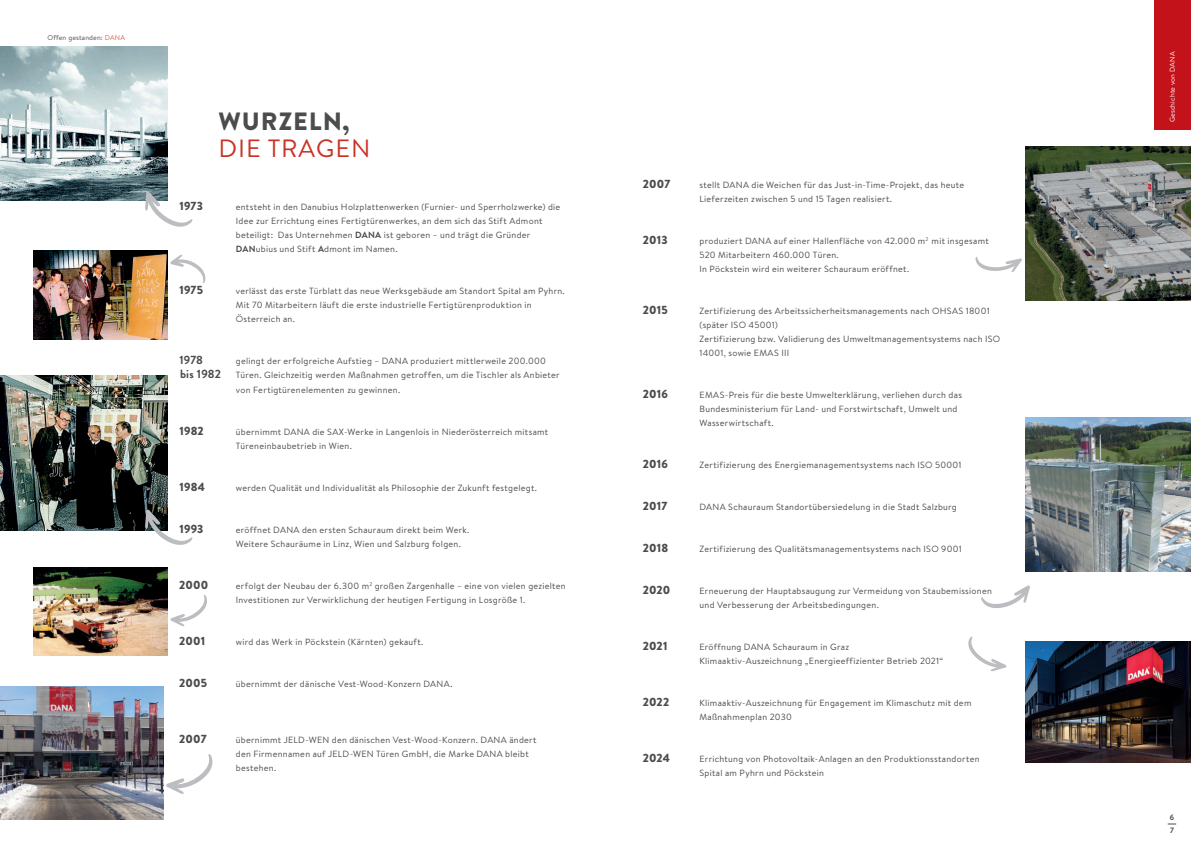
<style>
.page{position:relative;width:1191px;height:842px;background:#fff}
.page>*{position:absolute;margin:0;border:0;box-sizing:border-box;transform-origin:0 0}
.t1{font:25px "Brandon Grotesque";letter-spacing:.04em;color:#c93325}
.t2{font:900 25px "Brandon Grotesque";letter-spacing:.04em;color:#4b4c4d}
.t3{font:900 12px "Brandon Grotesque";letter-spacing:.015em;color:#4b4c4d}
.t4{font:700 12px "Brandon Grotesque";color:#4b4c4d}
.t5{font:9px/14px "Brandon Text";letter-spacing:.03em;color:#4b4c4d}
.t6{font:700 8px/13.7px "Brandon Grotesque";color:#4b4c4d}
.t7{font:7px "Brandon Text";letter-spacing:.02em;color:#4b4c4d}
.t8{font:7px "Brandon Text";letter-spacing:.02em;color:#fff}
.s1{color:#d36146}
.s2{font-weight:700}
.s3{font-family:"Brandon Grotesque";font-weight:700;font-size:12px}
</style>
<div class="page">
<div style="left:1154px;top:0;width:37px;height:130px;background:#c4121a"></div>
<img style="left:0;top:47px;width:167px;height:154px">
<img style="left:34px;top:251px;width:133px;height:88px">
<img style="left:0;top:376px;width:167px;height:154px">
<img style="left:34px;top:567px;width:133px;height:88px">
<img style="left:1025px;top:147px;width:166px;height:154px">
<img style="left:1025px;top:418px;width:166px;height:154px">
<svg style="left:968px;top:637px;width:38px;height:34px"></svg>
<svg style="left:145px;top:191px;width:47px;height:36px"></svg>
<svg style="left:170px;top:255px;width:36px;height:28px"></svg>
<svg style="left:145px;top:509px;width:47px;height:36px"></svg>
<svg style="left:170px;top:595px;width:37px;height:31px"></svg>
<svg style="left:975px;top:257px;width:47px;height:15px"></svg>
<img style="left:0;top:687px;width:163px;height:133px">
<svg style="left:166px;top:754px;width:47px;height:40px"></svg>
<img style="left:1025px;top:642px;width:166px;height:121px">
<svg style="left:981px;top:585px;width:49px;height:23px"></svg>
<p class="t7" style="left:47px;top:32px;width:79px">Offen gestanden: <span class="s1">DANA</span></p>
<h1 class="t2" style="left:218px;top:103px;width:132px">WURZELN,</h1>
<h1 class="t1" style="left:218px;top:131px;width:153px">DIE TRAGEN</h1>
<h2 class="t3" style="left:179px;top:198px;width:25px">1973</h2>
<p class="t5" style="left:236px;top:200px;width:326px">entsteht in den Danubius Holzplattenwerken (Furnier- und Sperrholzwerke) die Idee zur Errichtung eines Fertigtürenwerkes, an dem sich das Stift Admont beteiligt: Das Unternehmen <span class="s2">DANA</span> ist geboren – und trägt die Gründer <span class="s2">DAN</span>ubius und Stift <span class="s2">A</span>dmont im Namen.</p>
<h2 class="t3" style="left:179px;top:282px;width:25px">1975</h2>
<p class="t5" style="left:236px;top:284px;width:330px">verlässt das erste Türblatt das neue Werksgebäude am Standort Spital am Pyhrn.<br>Mit 70 Mitarbeitern läuft die erste industrielle Fertigtürenproduktion in<br>Österreich an.</p>
<h2 class="t4" style="left:179px;top:352px;width:25px">1978</h2>
<p class="t5" style="left:236px;top:354px;width:311px">gelingt der erfolgreiche Aufstieg – DANA produziert mittlerweile 200.000</p>
<p class="t5" style="left:180px;top:368px;width:381px"><span class="s3">bis 1982</span> Türen. Gleichzeitig werden Maßnahmen getroffen, um die Tischler als Anbieter</p>
<p class="t5" style="left:236px;top:382px;width:166px">von Fertigtürenelementen zu gewinnen.</p>
<h2 class="t3" style="left:179px;top:422px;width:26px">1982</h2>
<p class="t5" style="left:236px;top:424px;width:314px">übernimmt DANA die SAX-Werke in Langenlois in Niederösterreich mitsamt<br>Türeneinbaubetrieb in Wien.</p>
<h2 class="t3" style="left:179px;top:478px;width:27px">1984</h2>
<p class="t5" style="left:236px;top:480px;width:303px">werden Qualität und Individualität als Philosophie der Zukunft festgelegt.</p>
<h2 class="t3" style="left:179px;top:520px;width:25px">1993</h2>
<p class="t5" style="left:236px;top:522px;width:235px">eröffnet DANA den ersten Schauraum direkt beim Werk.<br>Weitere Schauräume in Linz, Wien und Salzburg folgen.</p>
<h2 class="t3" style="left:179px;top:576px;width:31px">2000</h2>
<p class="t5" style="left:236px;top:578px;width:331px">erfolgt der Neubau der 6.300 m<sup>2</sup> großen Zargenhalle – eine von vielen gezielten<br>Investitionen zur Verwirklichung der heutigen Fertigung in Losgröße 1.</p>
<h2 class="t3" style="left:179px;top:632px;width:27px">2001</h2>
<p class="t5" style="left:236px;top:634px;width:189px">wird das Werk in Pöckstein (Kärnten) gekauft.</p>
<h2 class="t3" style="left:179px;top:674px;width:29px">2005</h2>
<p class="t5" style="left:236px;top:676px;width:218px">übernimmt der dänische Vest-Wood-Konzern DANA.</p>
<h2 class="t3" style="left:179px;top:730px;width:29px">2007</h2>
<p class="t5" style="left:236px;top:732px;width:302px">übernimmt JELD-WEN den dänischen Vest-Wood-Konzern. DANA ändert den Firmennamen auf JELD-WEN Türen GmbH, die Marke DANA bleibt bestehen.</p>
<h2 class="t3" style="left:643px;top:175px;width:29px">2007</h2>
<p class="t5" style="left:699px;top:177px;width:266px">stellt DANA die Weichen für das Just-in-Time-Projekt, das heute<br>Lieferzeiten zwischen 5 und 15 Tagen realisiert.</p>
<h2 class="t3" style="left:643px;top:231px;width:26px">2013</h2>
<p class="t5" style="left:699px;top:233px;width:291px">produziert DANA auf einer Hallenfläche von 42.000 m<sup>2</sup> mit insgesamt<br>520 Mitarbeitern 460.000 Türen.<br>In Pöckstein wird ein weiterer Schauraum eröffnet.</p>
<h2 class="t3" style="left:643px;top:301px;width:26px">2015</h2>
<p class="t5" style="left:699px;top:303px;width:302px">Zertifizierung des Arbeitssicherheitsmanagements nach OHSAS 18001 (später ISO 45001)<br>Zertifizierung bzw. Validierung des Umweltmanagementsystems nach ISO 14001, sowie EMAS III</p>
<h2 class="t3" style="left:643px;top:385px;width:26px">2016</h2>
<p class="t5" style="left:699px;top:387px;width:264px">EMAS-Preis für die beste Umwelterklärung, verliehen durch das<br>Bundesministerium für Land- und Forstwirtschaft, Umwelt und<br>Wasserwirtschaft.</p>
<h2 class="t3" style="left:643px;top:455px;width:26px">2016</h2>
<p class="t5" style="left:699px;top:457px;width:263px">Zertifizierung des Energiemanagementsystems nach ISO 50001</p>
<h2 class="t3" style="left:643px;top:497px;width:26px">2017</h2>
<p class="t5" style="left:699px;top:499px;width:259px">DANA Schauraum Standortübersiedelung in die Stadt Salzburg</p>
<h2 class="t3" style="left:643px;top:539px;width:27px">2018</h2>
<p class="t5" style="left:699px;top:541px;width:264px">Zertifizierung des Qualitätsmanagementsystems nach ISO 9001</p>
<h2 class="t3" style="left:643px;top:581px;width:29px">2020</h2>
<p class="t5" style="left:699px;top:583px;width:294px">Erneuerung der Hauptabsaugung zur Vermeidung von Staubemissionen und Verbesserung der Arbeitsbedingungen.</p>
<h2 class="t3" style="left:643px;top:637px;width:26px">2021</h2>
<p class="t5" style="left:699px;top:639px;width:245px">Eröffnung DANA Schauraum in Graz<br>Klimaaktiv-Auszeichnung „Energieeffizienter Betrieb 2021“</p>
<h2 class="t3" style="left:643px;top:693px;width:28px">2022</h2>
<p class="t5" style="left:699px;top:695px;width:273px">Klimaaktiv-Auszeichnung für Engagement im Klimaschutz mit dem<br>Maßnahmenplan 2030</p>
<h2 class="t3" style="left:643px;top:749px;width:29px">2024</h2>
<p class="t5" style="left:699px;top:751px;width:281px">Errichtung von Photovoltaik-Anlagen an den Produktionsstandorten<br>Spital am Pyhrn und Pöckstein</p>
<p class="t8" style="left:1167px;top:122px;width:72px;rotate:-90deg">Geschichte von DANA</p>
<p class="t6" style="left:1169px;top:810px;width:6px">6<br>7</p>
</div>
